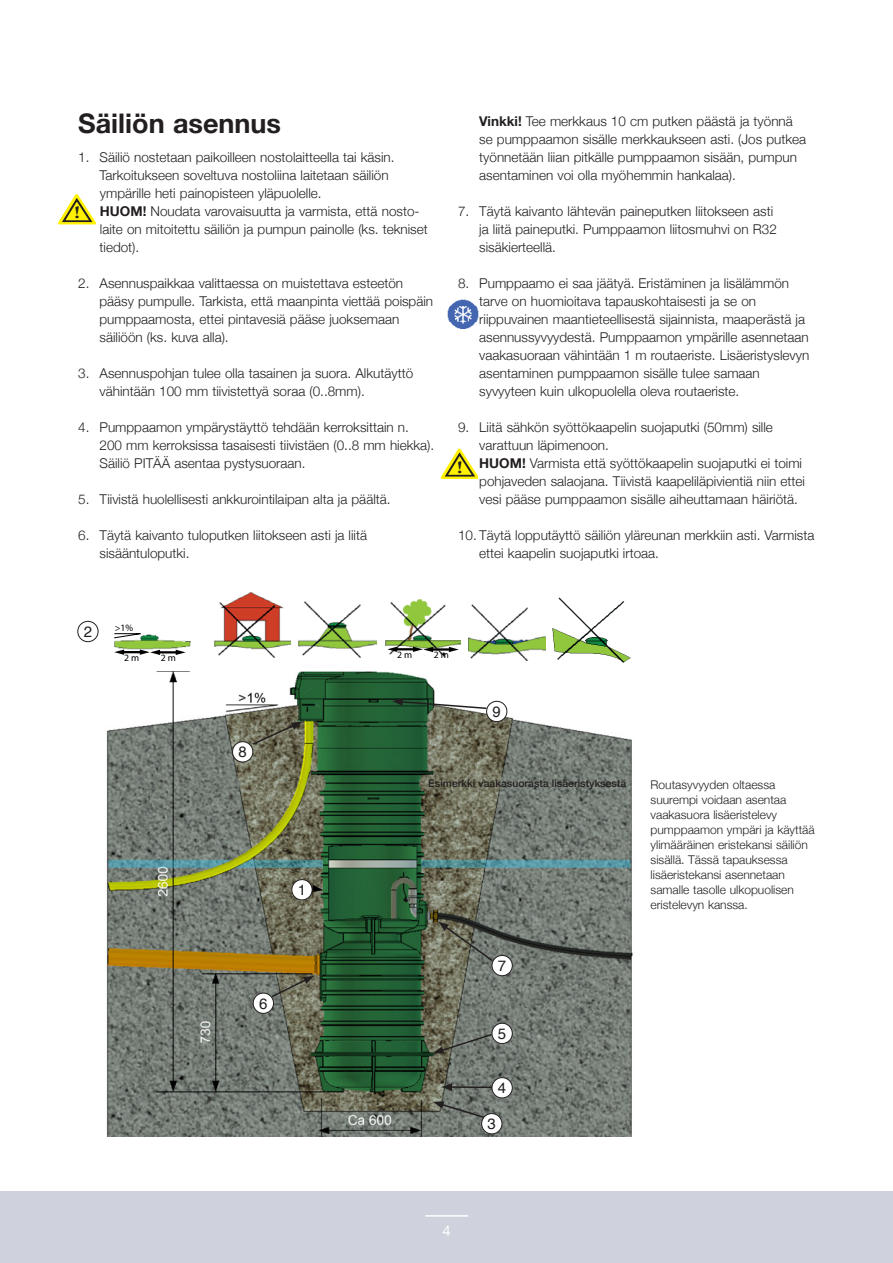
<style>
.page{position:relative;width:893px;height:1263px;background:#fff}
.page>*{position:absolute;margin:0;border:0;box-sizing:border-box;transform-origin:0 0}
._2_Rubrik_Inlaga{font:700 27px "Helvetica Neue";color:#231f20}
.t1{font:700 16.95px "Palatino";color:#231f20;scale:1.26 1}
.t2{font:15px "Helvetica";color:#231f20}
.t3{font:15px "Helvetica Neue";color:#fff}
.Text_Bullet{font:300 13.5px/18px "Helvetica Neue";color:#231f20}
.Bild_Text{font:300 12px/15px "Helvetica Neue";color:#231f20}
.Bildtext{font:500 10.5px "Helvetica Neue";color:#231f20}
.t4{font:9.75px "Myriad Pro";color:#000001}
.s1{font-weight:700}
</style>
<div class="page">
<div style="left:0;top:1191px;width:893px;height:72px;background:#cfd2dc"></div>
<hr style="left:425px;top:1215px;width:43px;height:1px;background:#fff">
<img style="left:447px;top:299px;width:32px;height:29px">
<svg style="left:58px;top:194px;width:38px;height:31px"></svg>
<svg style="left:440px;top:448px;width:38px;height:31px"></svg>
<img style="left:106px;top:671px;width:527px;height:466px">
<div style="left:492px;top:955px;width:20px;height:21px;background:#fff;border-radius:50%"></div>
<div style="left:492px;top:955px;width:20px;height:21px;border:1px solid #231f20;border-radius:50%"></div>
<div style="left:253px;top:993px;width:20px;height:20px;background:#fff;border-radius:50%"></div>
<div style="left:253px;top:993px;width:21px;height:20px;border:1px solid #231f20;border-radius:50%"></div>
<div style="left:292px;top:880px;width:20px;height:20px;background:#fff;border-radius:50%"></div>
<div style="left:292px;top:879px;width:20px;height:21px;border:1px solid #231f20;border-radius:50%"></div>
<div style="left:78px;top:621px;width:20px;height:21px;border:1px solid #231f20;border-radius:50%"></div>
<div style="left:482px;top:1113px;width:20px;height:21px;background:#fff;border-radius:50%"></div>
<div style="left:481px;top:1113px;width:21px;height:21px;border:1px solid #231f20;border-radius:50%"></div>
<div style="left:492px;top:1078px;width:20px;height:20px;background:#fff;border-radius:50%"></div>
<div style="left:492px;top:1077px;width:20px;height:21px;border:1px solid #231f20;border-radius:50%"></div>
<div style="left:492px;top:1023px;width:20px;height:20px;background:#fff;border-radius:50%"></div>
<div style="left:492px;top:1023px;width:20px;height:21px;border:1px solid #231f20;border-radius:50%"></div>
<svg style="left:433px;top:1033px;width:60px;height:21px"></svg>
<hr style="left:450px;top:1086px;width:42px;height:2px;background:#231f20">
<svg style="left:441px;top:1083px;width:11px;height:8px"></svg>
<svg style="left:433px;top:1101px;width:53px;height:18px"></svg>
<svg style="left:270px;top:976px;width:44px;height:22px"></svg>
<svg style="left:438px;top:922px;width:56px;height:41px;background:#696b5e"></svg>
<div style="left:233px;top:742px;width:20px;height:20px;background:#fff;border-radius:50%"></div>
<div style="left:232px;top:741px;width:21px;height:21px;border:1px solid #231f20;border-radius:50%"></div>
<svg style="left:251px;top:722px;width:51px;height:24px"></svg>
<div style="left:487px;top:701px;width:20px;height:21px;background:#fff;border-radius:50%"></div>
<div style="left:486px;top:701px;width:21px;height:21px;border:1px solid #231f20;border-radius:50%"></div>
<svg style="left:392px;top:698px;width:96px;height:12px"></svg>
<img style="left:114px;top:634px;width:77px;height:16px">
<hr style="left:122px;top:651px;width:20px;height:2px;background:#000001">
<svg style="left:114px;top:649px;width:10px;height:6px"></svg>
<hr style="left:158px;top:651px;width:20px;height:2px;background:#000001">
<svg style="left:140px;top:649px;width:20px;height:6px"></svg>
<svg style="left:176px;top:650px;width:10px;height:5px"></svg>
<svg style="left:114px;top:633px;width:34px;height:5px"></svg>
<img style="left:215px;top:593px;width:76px;height:64px">
<img style="left:299px;top:602px;width:77px;height:56px">
<img style="left:385px;top:599px;width:75px;height:57px">
<hr style="left:395px;top:648px;width:20px;height:2px;background:#000001">
<svg style="left:387px;top:647px;width:10px;height:5px"></svg>
<hr style="left:431px;top:648px;width:20px;height:3px;background:#000001">
<svg style="left:413px;top:647px;width:20px;height:5px"></svg>
<svg style="left:449px;top:647px;width:10px;height:5px"></svg>
<img style="left:468px;top:604px;width:77px;height:56px">
<img style="left:553px;top:598px;width:77px;height:64px">
<p class="_2_Rubrik_Inlaga" style="left:78px;top:102px;width:204px">Säiliön asennus</p>
<p class="Text_Bullet" style="left:100px;top:147px;width:296px;text-indent:-21px">1. Säiliö nostetaan paikoilleen nostolaitteella tai käsin.<br>Tarkoitukseen soveltuva nostoliina laitetaan säiliön ympärille heti painopisteen yläpuolelle.</p>
<p class="Text_Bullet" style="left:100px;top:201px;width:330px"><span class="s1">HUOM!</span> Noudata varovaisuutta ja varmista, että nosto&shy;laite on mitoitettu säiliön ja pumpun painolle (ks. tekniset tiedot).</p>
<p class="Text_Bullet" style="left:100px;top:273px;width:335px;text-indent:-21px">2. Asennuspaikkaa valittaessa on muistettava esteetön pääsy pumpulle. Tarkista, että maanpinta viettää poispäin pumppaamosta, ettei pintavesiä pääse juoksemaan säiliöön (ks. kuva alla).</p>
<p class="Text_Bullet" style="left:100px;top:363px;width:315px;text-indent:-21px">3. Asennuspohjan tulee olla tasainen ja suora. Alkutäyttö vähintään 100 mm tiivistettyä soraa (0..8mm).</p>
<p class="Text_Bullet" style="left:100px;top:417px;width:336px;text-indent:-21px">4. Pumppaamon ympärystäyttö tehdään kerroksittain n.<br>200 mm kerroksissa tasaisesti tiivistäen (0..8 mm hiekka).<br>Säiliö PITÄÄ asentaa pystysuoraan.</p>
<p class="Text_Bullet" style="left:78px;top:489px;width:314px">5. Tiivistä huolellisesti ankkurointilaipan alta ja päältä.</p>
<p class="Text_Bullet" style="left:100px;top:525px;width:269px;text-indent:-21px">6. Täytä kaivanto tuloputken liitokseen asti ja liitä sisääntuloputki.</p>
<p class="t1" style="left:74px;top:198px;width:6px">!</p>
<p class="Text_Bullet" style="left:479px;top:111px;width:328px"><span class="s1">Vinkki!</span> Tee merkkaus 10 cm putken päästä ja työnnä se pumppaamon sisälle merkkaukseen asti. (Jos putkea työnnetään liian pitkälle pumppaamon sisään, pumpun asentaminen voi olla myöhemmin hankalaa).</p>
<p class="Text_Bullet" style="left:479px;top:201px;width:299px;text-indent:-21px">7. Täytä kaivanto lähtevän paineputken liitokseen asti ja liitä paineputki. Pumppaamon liitosmuhvi on R32 sisäkierteellä.</p>
<p class="Text_Bullet" style="left:479px;top:273px;width:331px;text-indent:-21px">8. Pumppaamo ei saa jäätyä. Eristäminen ja lisälämmön tarve on huomioitava tapauskohtaisesti ja se on riippuvainen maantieteellisestä sijainnista, maaperästä ja asennussyvyydestä. Pumppaamon ympärille asennetaan vaakasuoraan vähintään 1 m routaeriste. Lisäeristyslevyn asentaminen pumppaamon sisälle tulee samaan syvyyteen kuin ulkopuolella oleva routaeriste.</p>
<p class="Text_Bullet" style="left:479px;top:417px;width:295px;text-indent:-21px">9. Liitä sähkön syöttökaapelin suojaputki (50mm) sille varattuun läpimenoon.</p>
<p class="Text_Bullet" style="left:479px;top:453px;width:327px"><span class="s1">HUOM!</span> Varmista että syöttökaapelin suojaputki ei toimi pohjaveden salaojana. Tiivistä kaapeliläpivientiä niin ettei vesi pääse pumppaamon sisälle aiheuttamaan häiriötä.</p>
<p class="Text_Bullet" style="left:479px;top:525px;width:337px;text-indent:-21px">10. Täytä lopputäyttö säiliön yläreunan merkkiin asti. Varmista ettei kaapelin suojaputki irtoaa.</p>
<p class="t1" style="left:457px;top:452px;width:6px">!</p>
<p class="t2" style="left:84px;top:620px;width:10px">2</p>
<p class="t4" style="left:115px;top:621px;width:20px">&gt;1%</p>
<p class="t4" style="left:124px;top:652px;width:17px">2 m</p>
<p class="t4" style="left:161px;top:652px;width:17px">2 m</p>
<p class="t2" style="left:238px;top:741px;width:10px">8</p>
<p class="t4" style="left:397px;top:649px;width:17px">2 m</p>
<p class="t4" style="left:434px;top:649px;width:17px">2 m</p>
<p class="t2" style="left:493px;top:700px;width:10px">9</p>
<p class="t2" style="left:298px;top:878px;width:10px">1</p>
<p class="t2" style="left:259px;top:992px;width:10px">6</p>
<p class="Bildtext" style="left:428px;top:775px;width:200px">Esimerkki vaakasuorasta lisäeristyksestä</p>
<p class="Bild_Text" style="left:651px;top:776px;width:166px">Routasyvyyden oltaessa suurempi voidaan asentaa vaakasuora lisäeristelevy pumppaamon ympäri ja käyttää ylimääräinen eristekansi säiliön sisällä. Tässä tapauksessa lisäeristekansi asennetaan samalle tasolle ulkopuolisen eristelevyn kanssa.</p>
<p class="t2" style="left:498px;top:954px;width:10px">7</p>
<p class="t2" style="left:498px;top:1022px;width:10px">5</p>
<p class="t2" style="left:498px;top:1076px;width:10px">4</p>
<p class="t2" style="left:488px;top:1112px;width:10px">3</p>
<p class="t3" style="left:443px;top:1219px;width:10px">4</p>
</div>
